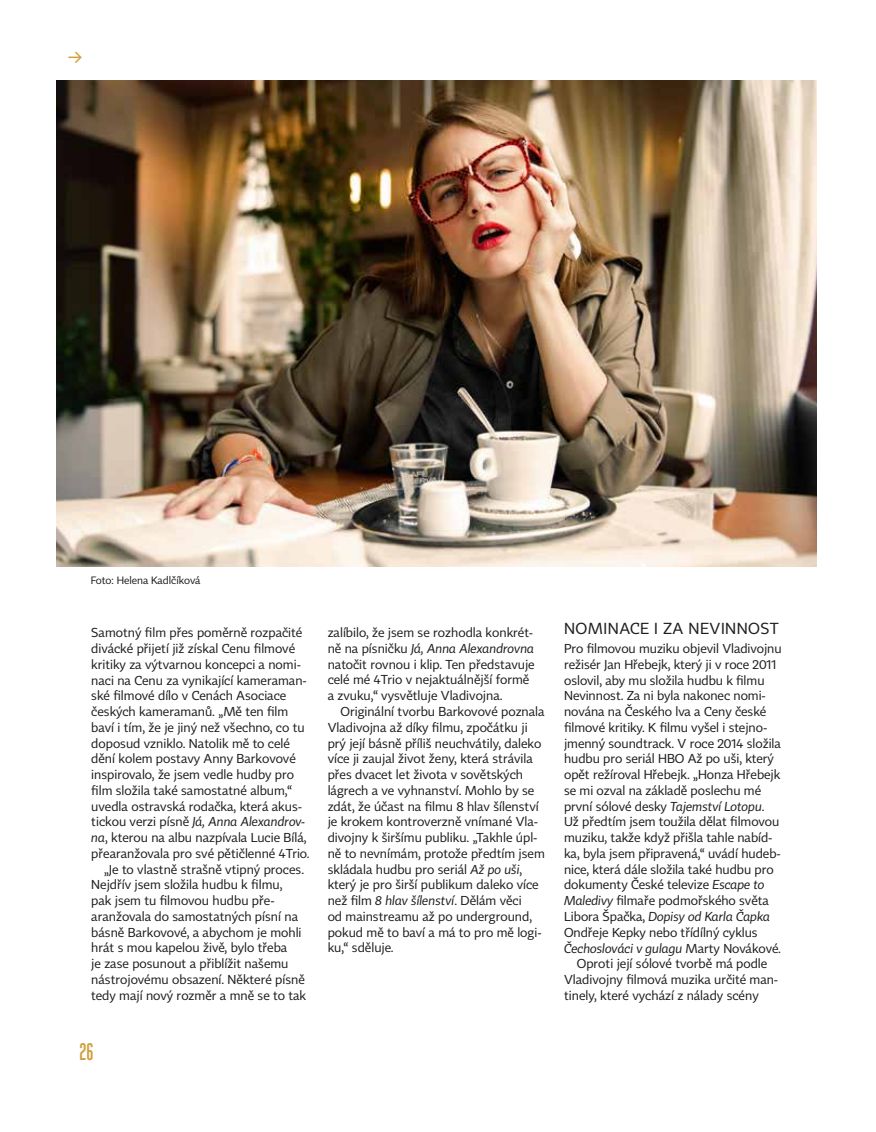
<style>
.page{position:relative;width:876px;height:1132px;background:#fff}
.page>*{position:absolute;margin:0;border:0;box-sizing:border-box;transform-origin:0 0}
.t1{font:24px "Header 12";color:#d1a141}
.t2{font:18.75px "Tabac Sans";color:#d1a141}
.t3{font:15.75px "Tabac Sans";letter-spacing:.03em;color:#1d1d1b}
.t4{font:12.75px/15.8px "Tabac Sans";color:#1d1d1b}
.t5{font:italic 12.75px "Tabac Sans";letter-spacing:-.005em;color:#1d1d1b}
.t6{font:10.5px "Tabac Sans";color:#1d1d1b}
.s1{font-style:normal}
.s2{font-style:italic}
</style>
<div class="page">
<img style="left:57px;top:81px;width:760px;height:485px">
<h2 class="t2" style="left:68px;top:46px;width:16px">→</h2>
<p class="t6" style="left:91px;top:573px;width:111px">Foto: Helena Kadlčíková</p>
<p class="t4" style="left:91px;top:624px;width:212px">Samotný film přes poměrně rozpačité</p>
<p class="t4" style="left:91px;top:640px;width:205px">divácké přijetí již získal Cenu filmové</p>
<p class="t4" style="left:91px;top:656px;width:211px">kritiky za výtvarnou koncepci a nomi-</p>
<p class="t4" style="left:91px;top:672px;width:217px">naci na Cenu za vynikající kameraman-</p>
<p class="t4" style="left:91px;top:687px;width:197px">ské filmové dílo v Cenách Asociace</p>
<p class="t4" style="left:91px;top:703px;width:198px">českých kameramanů. „Mě ten film</p>
<p class="t4" style="left:91px;top:719px;width:215px">baví i tím, že je jiný než všechno, co tu</p>
<p class="t4" style="left:91px;top:735px;width:200px">doposud vzniklo. Natolik mě to celé</p>
<p class="t4" style="left:91px;top:750px;width:206px">dění kolem postavy Anny Barkovové</p>
<p class="t4" style="left:91px;top:766px;width:204px">inspirovalo, že jsem vedle hudby pro</p>
<p class="t4" style="left:91px;top:782px;width:202px">film složila také samostatné album,“</p>
<p class="t4" style="left:91px;top:798px;width:212px">uvedla ostravská rodačka, která akus-</p>
<p class="t5" style="left:91px;top:813px;width:216px"><span class="s1">tickou verzi písně</span> Já, Anna Alexandrov-</p>
<p class="t4" style="left:91px;top:829px;width:217px"><span class="s2">na</span>, kterou na albu nazpívala Lucie Bílá,</p>
<p class="t4" style="left:91px;top:845px;width:220px">přearanžovala pro své pětičlenné 4Trio.</p>
<p class="t4" style="left:104px;top:861px;width:202px">„Je to vlastně strašně vtipný proces.</p>
<p class="t4" style="left:91px;top:876px;width:193px">Nejdřív jsem složila hudbu k filmu,</p>
<p class="t4" style="left:91px;top:892px;width:184px">pak jsem tu filmovou hudbu pře-</p>
<p class="t4" style="left:91px;top:908px;width:208px">aranžovala do samostatných písní na</p>
<p class="t4" style="left:91px;top:924px;width:212px">básně Barkovové, a abychom je mohli</p>
<p class="t4" style="left:91px;top:939px;width:198px">hrát s mou kapelou živě, bylo třeba</p>
<p class="t4" style="left:91px;top:955px;width:199px">je zase posunout a přiblížit našemu</p>
<p class="t4" style="left:91px;top:971px;width:215px">nástrojovému obsazení. Některé písně</p>
<p class="t4" style="left:91px;top:987px;width:216px">tedy mají nový rozměr a mně se to tak</p>
<h1 class="t1" style="left:80px;top:1039px;width:15px">26</h1>
<p class="t4" style="left:328px;top:624px;width:208px">zalíbilo, že jsem se rozhodla konkrét&shy;ně na písničku <span class="s2">Já, Anna Alexandrovna </span>natočit rovnou i klip. Ten představuje celé mé 4Trio v nejaktuálnější formě a zvuku,“ vysvětluje Vladivojna.</p>
<p class="t4" style="left:328px;top:703px;width:219px;text-indent:13px">Originální tvorbu Barkovové poznala Vladivojna až díky filmu, zpočátku ji prý její básně příliš neuchvátily, daleko více ji zaujal život ženy, která strávila přes dvacet let života v sovětských lágrech a ve vyhnanství. Mohlo by se zdát, že účast na filmu 8 hlav šílenství je krokem kontroverzně vnímané Vla&shy;divojny k širšímu publiku. „Takhle úpl&shy;ně to nevnímám, protože předtím jsem skládala hudbu pro seriál <span class="s2">Až po uši</span>, který je pro širší publikum daleko více než film <span class="s2">8 hlav šílenství</span>. Dělám věci<br>od mainstreamu až po underground, pokud mě to baví a má to pro mě logi&shy;ku,“ sděluje.</p>
<p class="t3" style="left:564px;top:619px;width:216px">NOMINACE I ZA NEVINNOST</p>
<p class="t4" style="left:564px;top:640px;width:219px">Pro filmovou muziku objevil Vladivojnu</p>
<p class="t4" style="left:564px;top:656px;width:214px">režisér Jan Hřebejk, který ji v roce 2011</p>
<p class="t4" style="left:564px;top:672px;width:202px">oslovil, aby mu složila hudbu k filmu</p>
<p class="t4" style="left:564px;top:687px;width:203px">Nevinnost. Za ni byla nakonec nomi-</p>
<p class="t4" style="left:564px;top:703px;width:204px">nována na Českého lva a Ceny české</p>
<p class="t4" style="left:564px;top:719px;width:205px">filmové kritiky. K filmu vyšel i stejno-</p>
<p class="t4" style="left:564px;top:735px;width:218px">jmenný soundtrack. V roce 2014 složila</p>
<p class="t4" style="left:564px;top:750px;width:211px">hudbu pro seriál HBO Až po uši, který</p>
<p class="t4" style="left:564px;top:766px;width:218px">opět režíroval Hřebejk. „Honza Hřebejk</p>
<p class="t4" style="left:564px;top:782px;width:199px">se mi ozval na základě poslechu mé</p>
<p class="t4" style="left:564px;top:798px;width:202px">první sólové desky <span class="s2">Tajemství Lotopu</span>.</p>
<p class="t4" style="left:564px;top:813px;width:217px">Už předtím jsem toužila dělat filmovou</p>
<p class="t4" style="left:564px;top:829px;width:210px">muziku, takže když přišla tahle nabíd-</p>
<p class="t4" style="left:564px;top:845px;width:218px">ka, byla jsem připravená,“ uvádí hudeb-</p>
<p class="t4" style="left:564px;top:861px;width:211px">nice, která dále složila také hudbu pro</p>
<p class="t4" style="left:564px;top:876px;width:202px">dokumenty České televize <span class="s2">Escape to</span></p>
<p class="t4" style="left:564px;top:892px;width:206px"><span class="s2">Maledivy</span> filmaře podmořského světa</p>
<p class="t5" style="left:564px;top:908px;width:208px"><span class="s1">Libora Špačka,</span> Dopisy od Karla Čapka</p>
<p class="t4" style="left:564px;top:924px;width:195px">Ondřeje Kepky nebo třídílný cyklus</p>
<p class="t5" style="left:564px;top:939px;width:218px">Čechoslováci v gulagu <span class="s1">Marty Novákové.</span></p>
<p class="t4" style="left:577px;top:955px;width:192px">Oproti její sólové tvorbě má podle</p>
<p class="t4" style="left:564px;top:971px;width:216px">Vladivojny filmová muzika určité man-</p>
<p class="t4" style="left:564px;top:987px;width:196px">tinely, které vychází z nálady scény</p>
</div>
